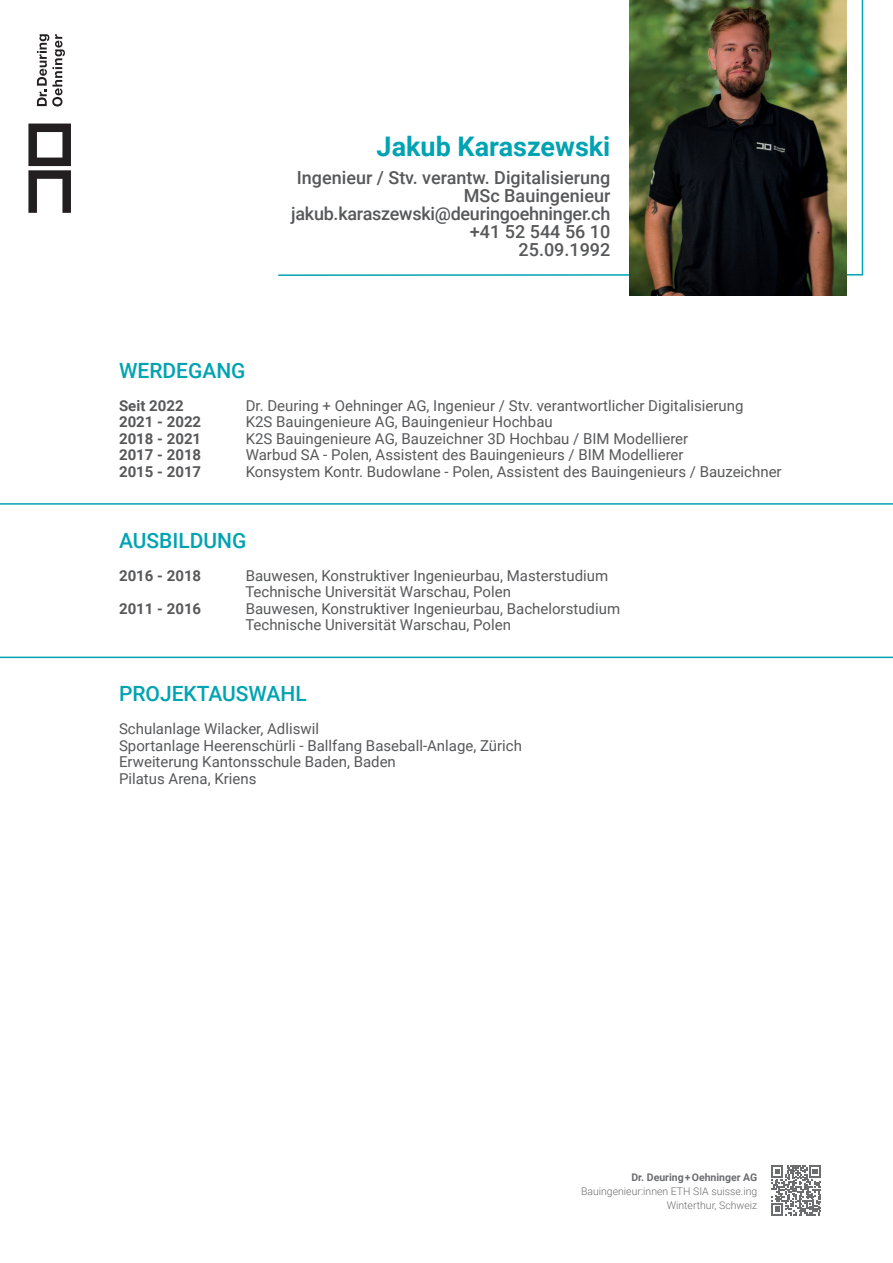
<style>
.page{position:relative;width:893px;height:1263px;background:#fff}
.page>*{position:absolute;margin:0;border:0;box-sizing:border-box;transform-origin:0 0}
.t1{font:700 27px "Roboto";color:#00a3b2}
.t2{font:500 21px "Roboto";color:#00a3b2}
.t3{font:500 18px/18px "Roboto";color:#57585a;text-align:right}
.t4{font:15px/16.5px "Roboto";color:#57585a}
.t5{font:700 15px "Roboto";color:#57585a}
.t6{font:300 10.5px/14.2px "Roboto";color:#6c6d70;text-align:right}
.t7{font:700 10.5px "Roboto";color:#6c6d70}
</style>
<div class="page">
<svg style="left:37px;top:34px;width:28px;height:73px"></svg>
<svg style="left:28px;top:124px;width:43px;height:89px"></svg>
<svg style="left:771px;top:1165px;width:50px;height:50px"></svg>
<hr style="left:0;top:657px;width:893px;height:1px;background:#00a3b2">
<hr style="left:0;top:503px;width:893px;height:2px;background:#00a3b2">
<svg style="left:278px;top:0;width:586px;height:277px"></svg>
<img style="left:629px;top:0;width:217px;height:295px">
<h1 class="t1" style="left:377px;top:127px;width:235px">Jakub Karaszewski</h1>
<p class="t3" style="left:291px;top:168px;width:321px">Ingenieur / Stv. verantw. Digitalisierung<br>MSc Bauingenieur jakub.karaszewski@deuringoehninger.ch +41 52 544 56 10<br>25.09.1992</p>
<h2 class="t2" style="left:119px;top:356px;width:128px">WERDEGANG</h2>
<p class="t5" style="left:119px;top:395px;width:66px">Seit 2022</p>
<p class="t4" style="left:246px;top:397px;width:499px">Dr. Deuring + Oehninger AG, Ingenieur / Stv. verantwortlicher Digitalisierung</p>
<p class="t5" style="left:119px;top:411px;width:84px">2021 - 2022</p>
<p class="t4" style="left:246px;top:413px;width:308px">K2S Bauingenieure AG, Bauingenieur Hochbau</p>
<p class="t5" style="left:119px;top:428px;width:84px">2018 - 2021</p>
<p class="t4" style="left:246px;top:430px;width:444px">K2S Bauingenieure AG, Bauzeichner 3D Hochbau / BIM Modellierer</p>
<p class="t5" style="left:119px;top:444px;width:84px">2017 - 2018</p>
<p class="t4" style="left:246px;top:446px;width:439px">Warbud SA - Polen, Assistent des Bauingenieurs / BIM Modellierer</p>
<p class="t5" style="left:119px;top:461px;width:84px">2015 - 2017</p>
<p class="t4" style="left:246px;top:463px;width:537px">Konsystem Kontr. Budowlane - Polen, Assistent des Bauingenieurs / Bauzeichner</p>
<h2 class="t2" style="left:119px;top:526px;width:129px">AUSBILDUNG</h2>
<p class="t5" style="left:119px;top:565px;width:84px">2016 - 2018</p>
<p class="t4" style="left:245px;top:567px;width:364px">Bauwesen, Konstruktiver Ingenieurbau, Masterstudium<br>Technische Universität Warschau, Polen</p>
<p class="t5" style="left:119px;top:598px;width:84px">2011 - 2016</p>
<p class="t4" style="left:245px;top:600px;width:376px">Bauwesen, Konstruktiver Ingenieurbau, Bachelorstudium<br>Technische Universität Warschau, Polen</p>
<h2 class="t2" style="left:119px;top:679px;width:189px">PROJEKTAUSWAHL</h2>
<p class="t4" style="left:119px;top:720px;width:404px">Schulanlage Wilacker, Adliswil<br>Sportanlage Heerenschürli - Ballfang Baseball-Anlage, Zürich Erweiterung Kantonsschule Baden, Baden<br>Pilatus Arena, Kriens</p>
<p class="t7" style="left:631px;top:1169px;width:127px">Dr. Deuring+Oehninger AG</p>
<p class="t6" style="left:581px;top:1183px;width:178px">Bauingenieur:innen ETH SIA suisse.ing<br>Winterthur, Schweiz</p>
</div>
